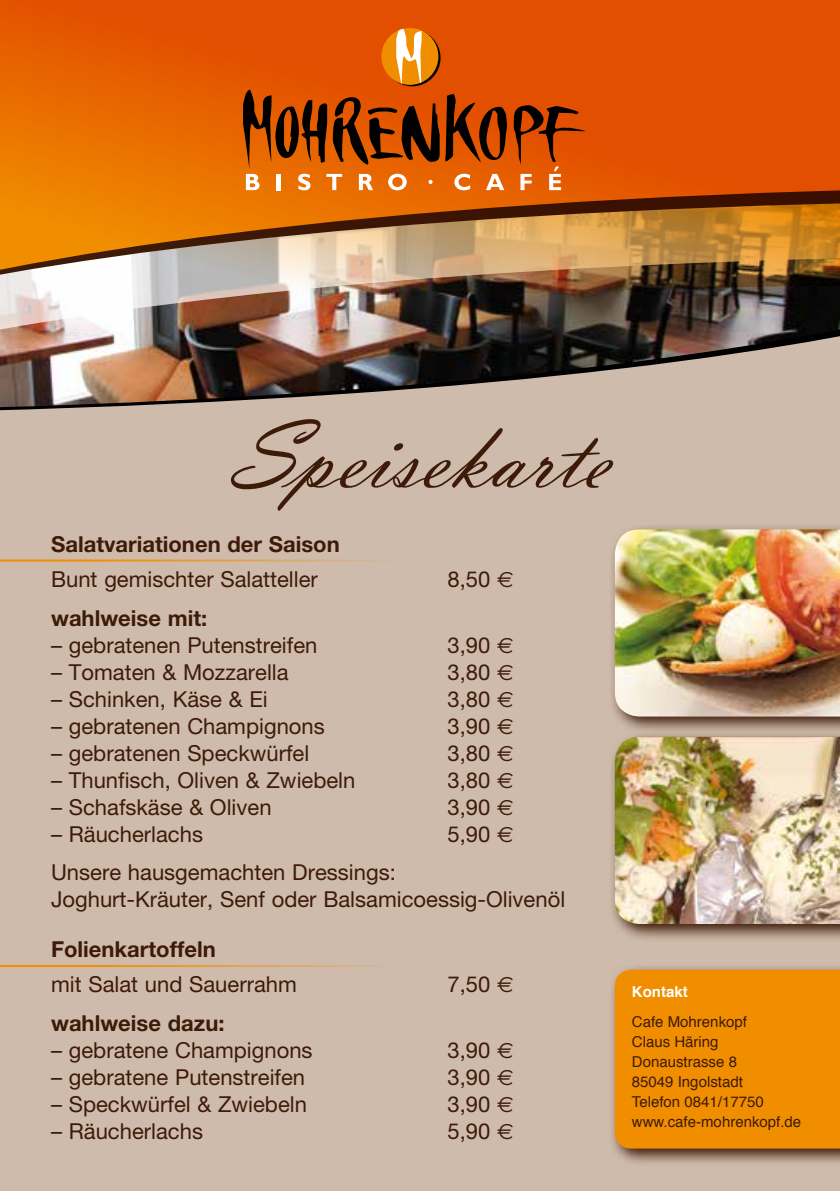
<style>
.page{position:relative;width:840px;height:1191px;background:#fff}
.page>*{position:absolute;margin:0;border:0;box-sizing:border-box;transform-origin:0 0}
.t1{font:100px "Vladimir Scr D";color:#3e1b08}
.t2{font:22px/27px "Helvetica Neue";color:#3e1b08}
.t3{font:700 22px "Helvetica Neue";color:#3e1b08}
.t4{font:15px/20px "Helvetica";color:#3e1b08}
.t5{font:700 15px "Helvetica";color:#fff}
.s1{font-family:"Euro Sans"}
</style>
<div class="page">
<div style="left:0;top:387px;width:839px;height:804px;background:#cfbbab"></div>
<img style="left:0;top:0;width:839px;height:387px">
<svg style="left:243px;top:28px;width:342px;height:162px;background:#c35108"></svg>
<svg style="left:608px;top:963px;width:231px;height:204px;background:#af9683"></svg>
<div style="left:614px;top:969px;width:225px;height:179px;background:#f18e00"></div>
<svg style="left:608px;top:523px;width:231px;height:208px;background:#ac9584"></svg>
<img style="left:614px;top:529px;width:225px;height:187px">
<svg style="left:608px;top:731px;width:231px;height:211px;background:#ac9483"></svg>
<img style="left:614px;top:737px;width:225px;height:187px">
<hr style="left:0;top:559px;width:512px;height:2px;background:#f18e00">
<hr style="left:0;top:965px;width:512px;height:2px;background:#f18e00">
<h1 class="t1" style="left:230px;top:397px;width:380px">Speisekarte</h1>
<p class="t3" style="left:51px;top:530px;width:290px">Salatvariationen der Saison</p>
<p class="t2" style="left:51px;top:565px;width:268px">Bunt gemischter Salatteller</p>
<p class="t2" style="left:447px;top:565px;width:68px">8,50 <span class="s1">€</span></p>
<p class="t3" style="left:51px;top:604px;width:158px">wahlweise mit:</p>
<p class="t2" style="left:51px;top:631px;width:268px">– gebratenen Putenstreifen</p>
<p class="t2" style="left:447px;top:631px;width:68px">3,90 <span class="s1">€</span></p>
<p class="t2" style="left:51px;top:658px;width:239px">– Tomaten &amp; Mozzarella</p>
<p class="t2" style="left:447px;top:658px;width:68px">3,80 <span class="s1">€</span></p>
<p class="t2" style="left:51px;top:685px;width:218px">– Schinken, Käse &amp; Ei</p>
<p class="t2" style="left:447px;top:685px;width:68px">3,80 <span class="s1">€</span></p>
<p class="t2" style="left:51px;top:712px;width:275px">– gebratenen Champignons</p>
<p class="t2" style="left:447px;top:712px;width:68px">3,90 <span class="s1">€</span></p>
<p class="t2" style="left:51px;top:739px;width:259px">– gebratenen Speckwürfel</p>
<p class="t2" style="left:447px;top:739px;width:68px">3,80 <span class="s1">€</span></p>
<p class="t2" style="left:51px;top:766px;width:305px">– Thunfisch, Oliven &amp; Zwiebeln</p>
<p class="t2" style="left:447px;top:766px;width:68px">3,80 <span class="s1">€</span></p>
<p class="t2" style="left:51px;top:793px;width:222px">– Schafskäse &amp; Oliven</p>
<p class="t2" style="left:447px;top:793px;width:68px">3,90 <span class="s1">€</span></p>
<p class="t2" style="left:51px;top:820px;width:153px">– Räucherlachs</p>
<p class="t2" style="left:447px;top:820px;width:68px">5,90 <span class="s1">€</span></p>
<p class="t2" style="left:51px;top:858px;width:515px">Unsere hausgemachten Dressings:<br>Joghurt-Kräuter, Senf oder Balsamicoessig-Olivenöl</p>
<p class="t3" style="left:51px;top:935px;width:166px">Folienkartoffeln</p>
<p class="t2" style="left:51px;top:970px;width:247px">mit Salat und Sauerrahm</p>
<p class="t2" style="left:447px;top:970px;width:68px">7,50 <span class="s1">€</span></p>
<p class="t3" style="left:51px;top:1009px;width:175px">wahlweise dazu:</p>
<p class="t2" style="left:51px;top:1036px;width:263px">– gebratene Champignons</p>
<p class="t2" style="left:447px;top:1036px;width:68px">3,90 <span class="s1">€</span></p>
<p class="t2" style="left:51px;top:1063px;width:255px">– gebratene Putenstreifen</p>
<p class="t2" style="left:447px;top:1063px;width:68px">3,90 <span class="s1">€</span></p>
<p class="t2" style="left:51px;top:1090px;width:257px">– Speckwürfel &amp; Zwiebeln</p>
<p class="t2" style="left:447px;top:1090px;width:68px">3,90 <span class="s1">€</span></p>
<p class="t2" style="left:51px;top:1117px;width:153px">– Räucherlachs</p>
<p class="t2" style="left:447px;top:1117px;width:68px">5,90 <span class="s1">€</span></p>
<p class="t5" style="left:631px;top:979px;width:57px">Kontakt</p>
<p class="t4" style="left:631px;top:1012px;width:171px">Cafe Mohrenkopf<br>Claus Häring<br>Donaustrasse 8<br>85049 Ingolstadt<br>Telefon 0841/17750 www.cafe-mohrenkopf.de</p>
</div>
